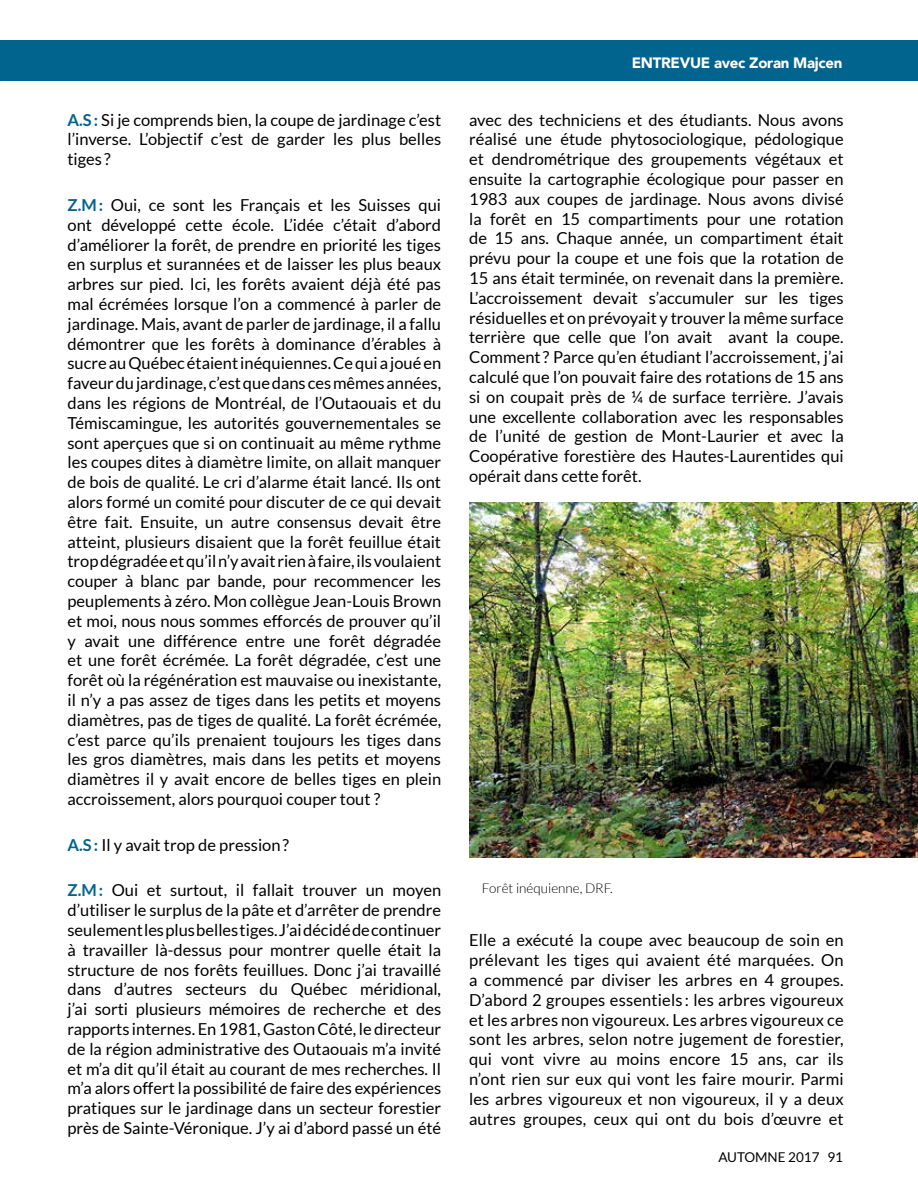
<style>
.page{position:relative;width:918px;height:1188px;background:#fff}
.page>*{position:absolute;margin:0;border:0;box-sizing:border-box;transform-origin:0 0}
.t1{font:16.5px/19.8px "Lato";color:#000;text-align:justify}
.t2{font:900 15px "Avenir";letter-spacing:-.02em;color:#fff}
.t3{font:300 13.5px "Lato";color:#000}
.t4{font:13.5px "Lato";color:#000}
.s1{font-weight:700;color:#00648e}
</style>
<div class="page">
<div style="left:0;top:40px;width:918px;height:41px;background:#00648e"></div>
<img style="left:469px;top:503px;width:449px;height:354px">
<p class="t1" style="left:68px;top:110px;width:375px"><span class="s1">A.S:</span> Si je comprends bien, la coupe de jardinage c’est l’inverse. L’objectif c’est de garder les plus belles tiges ?</p>
<p class="t1" style="left:68px;top:195px;width:375px"><span class="s1">Z.M:</span> Oui, ce sont les Français et les Suisses qui ont développé cette école. L’idée c’était d’abord d’améliorer la forêt, de prendre en priorité les tiges en surplus et surannées et de laisser les plus beaux arbres sur pied. Ici, les forêts avaient déjà été pas mal écrémées lorsque l’on a commencé à parler de jardinage. Mais, avant de parler de jardinage, il a fallu démontrer que les forêts à dominance d’érables à sucre au Québec étaient inéquiennes. Ce qui a joué en faveur du jardinage, c’est que dans ces mêmes années, dans les régions de Montréal, de l’Outaouais et du Témiscamingue, les autorités gouvernementales se sont aperçues que si on continuait au même rythme les coupes dites à diamètre limite, on allait manquer de bois de qualité. Le cri d’alarme était lancé. Ils ont alors formé un comité pour discuter de ce qui devait être fait. Ensuite, un autre consensus devait être atteint, plusieurs disaient que la forêt feuillue était trop dégradée et qu’il n’y avait rien à faire, ils voulaient couper à blanc par bande, pour recommencer les peuplements à zéro. Mon collègue Jean-Louis Brown et moi, nous nous sommes efforcés de prouver qu’il y avait une différence entre une forêt dégradée et une forêt écrémée. La forêt dégradée, c’est une forêt où la régénération est mauvaise ou inexistante, il n’y a pas assez de tiges dans les petits et moyens diamètres, pas de tiges de qualité. La forêt écrémée, c’est parce qu’ils prenaient toujours les tiges dans les gros diamètres, mais dans les petits et moyens diamètres il y avait encore de belles tiges en plein accroissement, alors pourquoi couper tout ?</p>
<p class="t1" style="left:68px;top:835px;width:223px"><span class="s1">A.S:</span> Il y avait trop de pression?</p>
<p class="t1" style="left:68px;top:880px;width:375px"><span class="s1">Z.M:</span> Oui et surtout, il fallait trouver un moyen d’utiliser le surplus de la pâte et d’arrêter de prendre seulement les plus belles tiges. J’ai décidé de continuer à travailler là-dessus pour montrer quelle était la structure de nos forêts feuillues. Donc j’ai travaillé dans d’autres secteurs du Québec méridional, j’ai sorti plusieurs mémoires de recherche et des rapports internes. En 1981, Gaston Côté, le directeur de la région administrative des Outaouais m’a invité et m’a dit qu’il était au courant de mes recherches. Il m’a alors offert la possibilité de faire des expériences pratiques sur le jardinage dans un secteur forestier près de Sainte-Véronique. J’y ai d’abord passé un été</p>
<p class="t2" style="left:632px;top:50px;width:212px">ENTREVUE avec Zoran Majcen</p>
<p class="t1" style="left:469px;top:110px;width:376px">avec des techniciens et des étudiants. Nous avons réalisé une étude phytosociologique, pédologique et dendrométrique des groupements végétaux et ensuite la cartographie écologique pour passer en 1983 aux coupes de jardinage. Nous avons divisé la forêt en 15 compartiments pour une rotation de 15 ans. Chaque année, un compartiment était prévu pour la coupe et une fois que la rotation de 15 ans était terminée, on revenait dans la première.<br>L’accroissement devait s’accumuler sur les tiges résiduelles et on prévoyait y trouver la même surface terrière que celle que l’on avait avant la coupe.<br>Comment? Parce qu’en étudiant l’accroissement, j’ai calculé que l’on pouvait faire des rotations de 15 ans si on coupait près de ¼ de surface terrière. J’avais une excellente collaboration avec les responsables de l’unité de gestion de Mont-Laurier et avec la Coopérative forestière des Hautes-Laurentides qui opérait dans cette forêt.</p>
<p class="t3" style="left:482px;top:881px;width:133px">Forêt inéquienne, DRF.</p>
<p class="t1" style="left:469px;top:930px;width:376px">Elle a exécuté la coupe avec beaucoup de soin en prélevant les tiges qui avaient été marquées. On a commencé par diviser les arbres en 4 groupes.<br>D’abord 2 groupes essentiels : les arbres vigoureux et les arbres non vigoureux. Les arbres vigoureux ce sont les arbres, selon notre jugement de forestier, qui vont vivre au moins encore 15 ans, car ils n’ont rien sur eux qui vont les faire mourir. Parmi les arbres vigoureux et non vigoureux, il y a deux autres groupes, ceux qui ont du bois d’œuvre et</p>
<p class="t4" style="left:718px;top:1149px;width:126px">AUTOMNE 2017 91</p>
</div>
